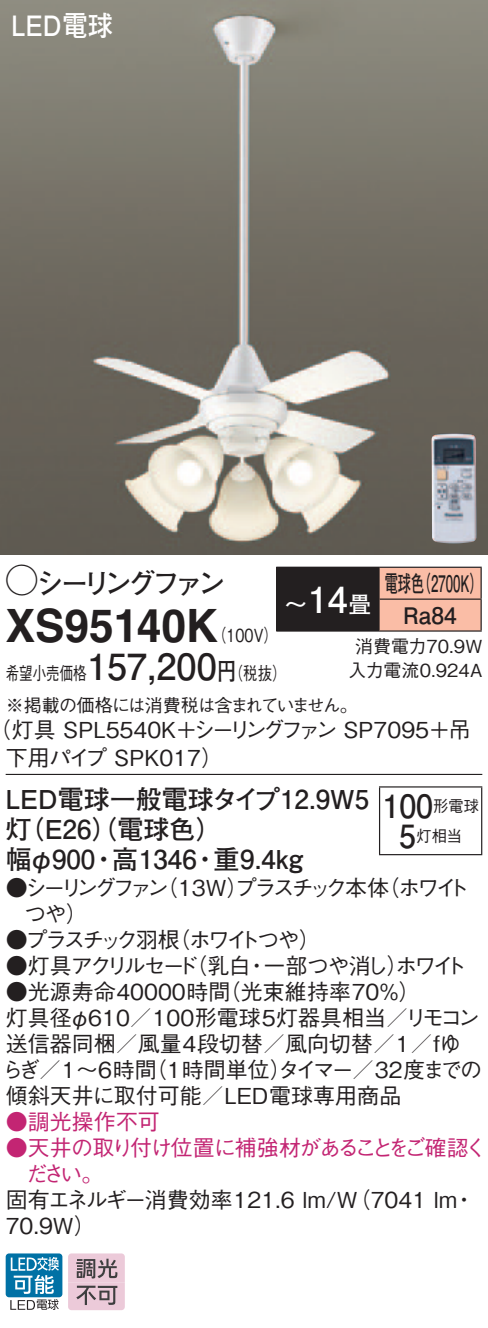
<style>
.page{position:relative;width:488px;height:1328px;background:#fff}
.page>*{position:absolute;margin:0;border:0;box-sizing:border-box;transform-origin:0 0}
.t1{font:700 46px "Helvetica LT Std";color:#231f20;scale:.96 1}
.t2{font:700 36px "Futo Go B101 Pro";color:#231f20}
.t3{font:700 36px "Futo Go B101 Pro";color:#fff}
.t4{font:700 32px "Futo Go B101 Pro";color:#231f20;scale:.95 1}
.t5{font:700 28px "Futo Go B101 Pro";letter-spacing:-.165em;color:#231f20}
.t6{font:700 28px "Futo Go B101 Pro";color:#fff;scale:.9 1}
.t7{font:700 26px "Futo Go B101 Pro";color:#231f20}
.t8{font:700 22.8px/32px "Futo Go B101 Pro";color:#231f20;scale:.58 1}
.t9{font:700 22.8px "Futo Go B101 Pro";color:#fff}
.t10{font:500 22px/26px "Gothic BBB Pro";color:#231f20}
.t11{font:500 22px/26px "Gothic BBB Pro";letter-spacing:-.085em;color:#c32573}
.t12{font:500 22px "Gothic BBB Pro";letter-spacing:-.16em;color:#231f20}
.t13{font:500 22px "Gothic BBB Pro";letter-spacing:-.105em;color:#231f20}
.t14{font:500 22px "Gothic BBB Pro";letter-spacing:-.07em;color:#231f20}
.t15{font:500 22px "Gothic BBB Pro";letter-spacing:-.14em;color:#231f20}
.t16{font:500 22px "Gothic BBB Pro";letter-spacing:-.195em;color:#231f20}
.t17{font:500 22px "Gothic BBB Pro";letter-spacing:-.055em;color:#c32573}
.t18{font:500 18px/31.6px "Gothic BBB Pro";letter-spacing:-.04em;color:#231f20;scale:.75 1}
.t19{font:500 18px/24px "Gothic BBB Pro";color:#231f20;text-align:center}
.t20{font:500 18px "Gothic BBB Pro";color:#231f20;scale:.8 1}
.t21{font:500 16px "Gothic BBB Pro";color:#231f20;scale:.95 1}
.s1{font-family:"Ford Classification 1";font-weight:400;font-size:32px}
.s2{font-family:"Futo Go B101 Pro";font-weight:700;font-size:24px}
</style>
<div class="page">
<img style="left:0;top:0;width:488px;height:554px">
<div style="left:6px;top:1253px;width:56px;height:44px;background:#0071a5;border-radius:3px"></div>
<svg style="left:10px;top:1257px;width:49px;height:52px"></svg>
<svg style="left:68px;top:1253px;width:57px;height:57px;background:#c9afbb"></svg>
<hr style="left:6px;top:773px;width:476px;height:2px;background:#231f20">
<div style="left:277px;top:567px;width:102px;height:64px;background:#231f20"></div>
<div style="left:379px;top:568px;width:101px;height:62px;background:#fabda6"></div>
<hr style="left:379px;top:566px;width:102px;height:2px;background:#231f20">
<hr style="left:480px;top:568px;width:1px;height:30px;background:#231f20">
<hr style="left:276px;top:630px;width:103px;height:1px;background:#231f20">
<hr style="left:379px;top:598px;width:102px;height:2px;background:#231f20">
<hr style="left:480px;top:599px;width:1px;height:31px;background:#231f20">
<hr style="left:379px;top:630px;width:102px;height:1px;background:#231f20">
<hr style="left:276px;top:566px;width:103px;height:2px;background:#231f20">
<hr style="left:276px;top:568px;width:1px;height:31px;background:#231f20">
<hr style="left:276px;top:599px;width:1px;height:31px;background:#231f20">
<hr style="left:379px;top:787px;width:1px;height:67px;background:#231f20">
<hr style="left:379px;top:786px;width:103px;height:1px;background:#231f20">
<hr style="left:481px;top:787px;width:1px;height:67px;background:#231f20">
<hr style="left:379px;top:854px;width:103px;height:1px;background:#231f20">
<img style="left:431px;top:433px;width:45px;height:110px">
<p class="t6" style="left:11px;top:3px;width:114px">LED電球</p>
<p class="t5" style="left:6px;top:561px;width:222px"><span class="s1">A</span>シーリングファン</p>
<p class="t20" style="left:212px;top:621px;width:84px">（100 (V</p>
<p class="t8" style="left:417px;top:564px;width:115px">（2700 (K</p>
<p class="t8" style="left:403px;top:564px;width:94px;text-indent:-19px">電球色<br>Ra84</p>
<h2 class="t3" style="left:307px;top:570px;width:42px">14</h2>
<p class="t9" style="left:348px;top:586px;width:24px">畳</p>
<p class="t9" style="left:284px;top:586px;width:24px">～</p>
<h1 class="t1" style="left:6px;top:598px;width:222px">XS95140K</h1>
<p class="t19" style="left:348px;top:632px;width:135px">消費電力70.9W入力電流0.924A</p>
<h2 class="t2" style="left:87px;top:637px;width:131px">157,200</h2>
<p class="t20" style="left:217px;top:658px;width:88px">（<span class="s2">円</span>税抜(</p>
<p class="t18" style="left:6px;top:655px;width:471px">希望小売価格<br>※掲載の価格には消費税は含まれていません。</p>
<p class="t12" style="left:193px;top:711px;width:279px">シーリングファン SP7095＋吊</p>
<p class="t10" style="left:6px;top:712px;width:219px;line-height:28px;text-indent:-16px">（灯具 SPL5540K＋下用パイプ SPK017(</p>
<p class="t7" style="left:6px;top:778px;width:365px">LED電球一般電球タイプ12.9W5</p>
<p class="t7" style="left:6px;top:808px;width:218px">（灯 E26（）電球色(</p>
<p class="t7" style="left:213px;top:838px;width:91px">重9.4kg</p>
<h3 class="t4" style="left:382px;top:780px;width:55px">100</h3>
<p class="t21" style="left:416px;top:823px;width:50px">灯相当</p>
<p class="t21" style="left:433px;top:793px;width:50px">形電球</p>
<h3 class="t4" style="left:399px;top:810px;width:19px">5</h3>
<p class="t7" style="left:6px;top:838px;width:91px">幅φ900</p>
<p class="t7" style="left:112px;top:838px;width:86px">高1346</p>
<p class="t7" style="left:91px;top:838px;width:27px">・</p>
<p class="t7" style="left:192px;top:838px;width:27px">・</p>
<p class="t13" style="left:156px;top:869px;width:235px">（13W プラスチック本体</p>
<p class="t10" style="left:226px;top:871px;width:23px">）</p>
<p class="t10" style="left:377px;top:871px;width:93px">（ホワイト</p>
<p class="t16" style="left:6px;top:869px;width:165px">●シーリングファン</p>
<p class="t10" style="left:24px;top:897px;width:65px">つや(</p>
<p class="t10" style="left:168px;top:923px;width:154px">（ホワイトつや(</p>
<p class="t12" style="left:6px;top:921px;width:176px">●プラスチック羽根</p>
<p class="t10" style="left:185px;top:949px;width:67px">（乳白</p>
<p class="t10" style="left:386px;top:949px;width:23px">）</p>
<p class="t14" style="left:263px;top:947px;width:204px">一部つや消しホワイト</p>
<p class="t15" style="left:6px;top:947px;width:194px">●灯具アクリルセード</p>
<p class="t10" style="left:246px;top:949px;width:24px">・</p>
<p class="t10" style="left:219px;top:975px;width:203px">（光束維持率70％(</p>
<p class="t10" style="left:6px;top:975px;width:226px">●光源寿命40000時間</p>
<p class="t10" style="left:6px;top:1001px;width:404px">灯具径φ610／100形電球5灯器具相当／</p>
<p class="t10" style="left:6px;top:1027px;width:457px">送信器同梱／風量4段切替／風向切替／1／fゆ</p>
<p class="t10" style="left:145px;top:1053px;width:338px">（1時間単位タイマー／32度までの</p>
<p class="t10" style="left:404px;top:1001px;width:76px">リモコン</p>
<p class="t10" style="left:270px;top:1053px;width:23px">）</p>
<p class="t10" style="left:2px;top:1053px;width:401px">らぎ／1～6時間<br>傾斜天井に取付可能／LED電球専用商品</p>
<p class="t17" style="left:6px;top:1103px;width:156px">●調光操作不可</p>
<p class="t11" style="left:26px;top:1131px;width:462px;text-indent:-20px">●天井の取り付け位置に補強材があることをご確認ください。</p>
<p class="t10" style="left:453px;top:1183px;width:23px">・</p>
<p class="t10" style="left:6px;top:1183px;width:453px">固有エネルギー消費効率121.6 lm （W/ 7041 lm<br>70.9W(</p>
</div>
